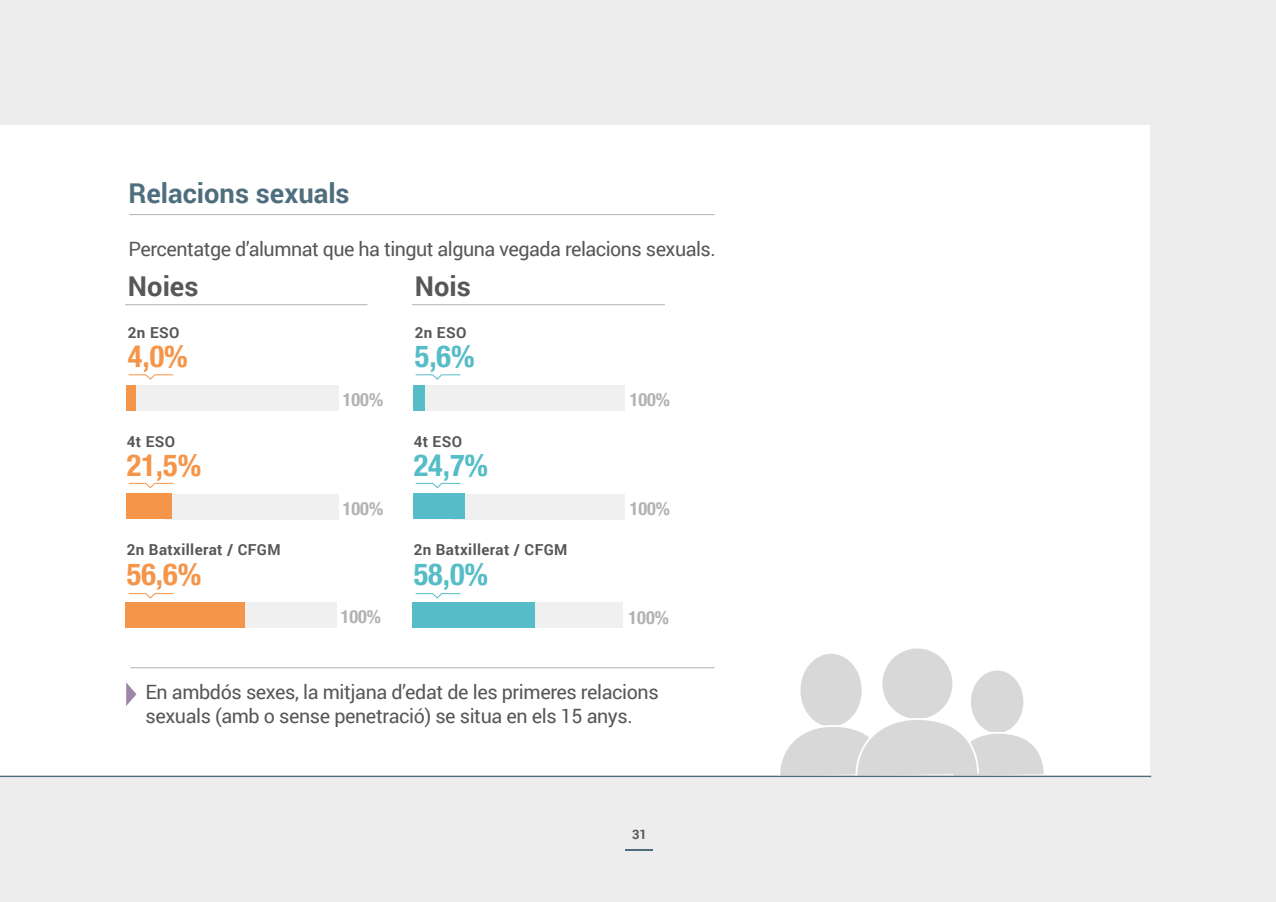
<style>
.page{position:relative;width:1276px;height:902px;background:#fff}
.page>*{position:absolute;margin:0;border:0;box-sizing:border-box;transform-origin:0 0}
.t1{font:700 condensed 30.2px "Helvetica Neue LT Std";color:#f4954a}
.t2{font:700 condensed 30.2px "Helvetica Neue LT Std";color:#56bdc8}
.t3{font:700 27.2px "Roboto";color:#4f6e7d}
.t4{font:700 27.2px "Roboto";color:#575756}
.t5{font:19.6px/23.6px "Roboto";letter-spacing:-.02em;color:#575756}
.t6{font:700 condensed 18.2px "Helvetica Neue LT Std";color:#b3b2b2}
.t7{font:700 15.2px "Roboto";letter-spacing:.025em;color:#575756}
.t8{font:700 13px "Roboto";color:#575756}
</style>
<div class="page">
<div style="left:0;top:0;width:1276px;height:901px;background:#ededed"></div>
<svg style="left:625px;top:849px;width:28px;height:1px"></svg>
<div style="left:0;top:125px;width:1149px;height:652px;background:#fff"></div>
<hr style="left:0;top:775px;width:1151px;height:2px;background:#4f6e7d">
<hr style="left:130px;top:214px;width:584px;height:1px;background:#b3b2b2">
<hr style="left:130px;top:667px;width:584px;height:1px;background:#b3b2b2">
<svg style="left:126px;top:682px;width:10px;height:24px"></svg>
<div style="left:449px;top:602px;width:174px;height:25px;background:#f0f0f0"></div>
<div style="left:412px;top:602px;width:123px;height:26px;background:#56bdc8"></div>
<div style="left:163px;top:602px;width:174px;height:25px;background:#f0f0f0"></div>
<div style="left:125px;top:602px;width:120px;height:26px;background:#f4954a"></div>
<hr style="left:125px;top:304px;width:242px;height:1px;background:#b3b2b2">
<hr style="left:412px;top:304px;width:253px;height:1px;background:#b3b2b2">
<svg style="left:128px;top:593px;width:46px;height:6px"></svg>
<svg style="left:415px;top:593px;width:46px;height:6px"></svg>
<svg style="left:128px;top:482px;width:46px;height:6px"></svg>
<svg style="left:128px;top:374px;width:46px;height:6px"></svg>
<svg style="left:415px;top:482px;width:46px;height:6px"></svg>
<svg style="left:415px;top:374px;width:46px;height:6px"></svg>
<div style="left:132px;top:385px;width:207px;height:25px;background:#f0f0f0"></div>
<div style="left:421px;top:385px;width:203px;height:25px;background:#f0f0f0"></div>
<div style="left:165px;top:493px;width:174px;height:26px;background:#f0f0f0"></div>
<div style="left:451px;top:493px;width:173px;height:26px;background:#f0f0f0"></div>
<div style="left:127px;top:385px;width:9px;height:25px;background:#f4954a"></div>
<div style="left:127px;top:493px;width:45px;height:26px;background:#f4954a"></div>
<div style="left:414px;top:385px;width:11px;height:25px;background:#56bdc8"></div>
<div style="left:414px;top:493px;width:51px;height:26px;background:#56bdc8"></div>
<div style="left:799px;top:652px;width:63px;height:75px;background:#d9d8d8;border-radius:50%"></div>
<div style="left:798px;top:652px;width:65px;height:76px;border:2px solid #fff;border-radius:50%"></div>
<div style="left:970px;top:669px;width:54px;height:65px;background:#d9d8d8;border-radius:50%"></div>
<div style="left:969px;top:668px;width:56px;height:66px;border:2px solid #fff;border-radius:50%"></div>
<div style="left:881px;top:647px;width:72px;height:73px;background:#d9d8d8;border-radius:50%"></div>
<div style="left:880px;top:646px;width:74px;height:74px;border:2px solid #fff;border-radius:50%"></div>
<svg style="left:777px;top:717px;width:269px;height:59px"></svg>
<h2 class="t3" style="left:128px;top:174px;width:223px">Relacions sexuals</h2>
<p class="t5" style="left:128px;top:236px;width:589px">Percentatge d’alumnat que ha tingut alguna vegada relacions sexuals.</p>
<h2 class="t4" style="left:128px;top:267px;width:72px">Noies</h2>
<h2 class="t4" style="left:415px;top:267px;width:58px">Nois</h2>
<p class="t7" style="left:128px;top:321px;width:53px">2n ESO</p>
<h1 class="t1" style="left:128px;top:338px;width:61px">4,0%</h1>
<p class="t7" style="left:127px;top:430px;width:50px">4t ESO</p>
<h1 class="t1" style="left:127px;top:447px;width:76px">21,5%</h1>
<p class="t7" style="left:127px;top:539px;width:155px">2n Batxillerat / CFGM</p>
<h1 class="t1" style="left:127px;top:555px;width:76px">56,6%</h1>
<p class="t7" style="left:415px;top:321px;width:53px">2n ESO</p>
<h1 class="t2" style="left:415px;top:338px;width:61px">5,6%</h1>
<p class="t6" style="left:343px;top:389px;width:42px">100%</p>
<p class="t6" style="left:630px;top:389px;width:42px">100%</p>
<p class="t7" style="left:414px;top:430px;width:50px">4t ESO</p>
<h1 class="t2" style="left:414px;top:447px;width:76px">24,7%</h1>
<p class="t6" style="left:343px;top:497px;width:42px">100%</p>
<p class="t6" style="left:630px;top:497px;width:42px">100%</p>
<p class="t7" style="left:414px;top:539px;width:155px">2n Batxillerat / CFGM</p>
<h1 class="t2" style="left:414px;top:555px;width:76px">58,0%</h1>
<p class="t6" style="left:341px;top:606px;width:42px">100%</p>
<p class="t6" style="left:628px;top:606px;width:42px">100%</p>
<p class="t5" style="left:145px;top:679px;width:515px">En ambdós sexes, la mitjana d’edat de les primeres relacions sexuals (amb o sense penetració) se situa en els 15 anys.</p>
<p class="t8" style="left:632px;top:825px;width:16px">31</p>
</div>
